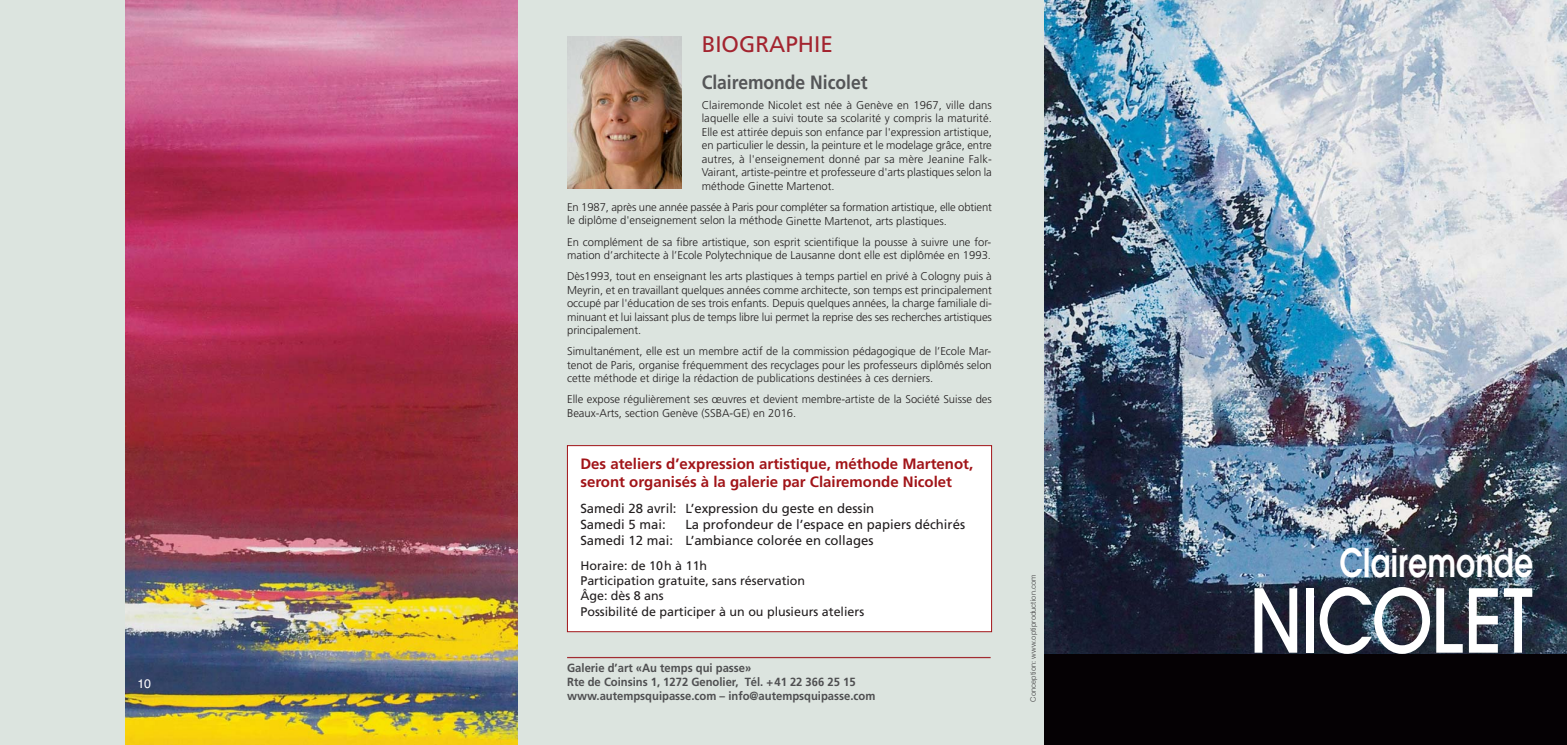
<style>
.page{position:relative;width:1567px;height:745px;background:#fff}
.page>*{position:absolute;margin:0;border:0;box-sizing:border-box;transform-origin:0 0}
.t1{font:500 87px "Avant Garde";letter-spacing:-.03em;color:#fff;scale:.83 1}
.t2{font:600 39px "Avant Garde";letter-spacing:.01em;color:#fff;scale:.77 1}
.t3{font:22.5px "Frutiger";color:#a3242f}
.t4{font:700 19.25px "Frutiger";color:#555658;scale:.91 1}
.t5{font:700 15px/18px "Frutiger";color:#a11418}
.t6{font:13.12px/15.8px "Frutiger";color:#231f20}
.t7{font:12.5px/15.1px "Frutiger";color:#231f20}
.t8{font:12.5px "Helvetica";color:#fff}
.t9{font:700 11.75px/13.8px "Frutiger";color:#4f4f51;scale:.95 1}
.t10{font:300 11.25px/13.5px "Frutiger";color:#231f20;text-align:justify}
.t11{font:300 7.5px "Helvetica Neue";letter-spacing:.015em;color:#3e3d3f}
</style>
<div class="page">
<div style="left:0;top:0;width:1043px;height:744px;background:#dce4df"></div>
<img style="left:1044px;top:0;width:522px;height:654px">
<img style="left:126px;top:0;width:391px;height:744px">
<img style="left:567px;top:36px;width:114px;height:153px">
<hr style="left:567px;top:656px;width:423px;height:1px;background:#a22c32">
<div style="left:1044px;top:654px;width:522px;height:90px;background:#050104"></div>
<div style="left:567px;top:445px;width:424px;height:186px;background:#fff"></div>
<div style="left:567px;top:445px;width:424px;height:186px;border:1px solid #a11418"></div>
<p class="t8" style="left:137px;top:678px;width:15px">10</p>
<p class="t3" style="left:701px;top:35px;width:133px">BIOGRAPHIE</p>
<p class="t4" style="left:701px;top:75px;width:184px">Clairemonde Nicolet</p>
<p class="t10" style="left:701px;top:99px;width:292px">Clairemonde Nicolet est née à Genève en 1967, ville dans laquelle elle a suivi toute sa scolarité y compris la maturité.<br>Elle est attirée depuis son enfance par l'expression artistique, en particulier le dessin, la peinture et le modelage grâce, entre autres, à l'enseignement donné par sa mère Jeanine Falk-Vairant, artiste-peintre et professeure d'arts plastiques selon la méthode Ginette Martenot.</p>
<p class="t10" style="left:567px;top:201px;width:426px">En 1987, après une année passée à Paris pour compléter sa formation artistique, elle obtient le diplôme d'enseignement selon la méthode Ginette Martenot, arts plastiques.</p>
<p class="t10" style="left:567px;top:235px;width:425px">En complément de sa fibre artistique, son esprit scientifique la pousse à suivre une for&shy;mation d’architecte à l’Ecole Polytechnique de Lausanne dont elle est diplômée en 1993.</p>
<p class="t10" style="left:567px;top:270px;width:426px">Dès1993, tout en enseignant les arts plastiques à temps partiel en privé à Cologny puis à Meyrin, et en travaillant quelques années comme architecte, son temps est principalement occupé par l'éducation de ses trois enfants. Depuis quelques années, la charge familiale di&shy;minuant et lui laissant plus de temps libre lui permet la reprise des ses recherches artistiques principalement.</p>
<p class="t10" style="left:567px;top:345px;width:426px">Simultanément, elle est un membre actif de la commission pédagogique de l’Ecole Mar&shy;tenot de Paris, organise fréquemment des recyclages pour les professeurs diplômés selon cette méthode et dirige la rédaction de publications destinées à ces derniers.</p>
<p class="t10" style="left:567px;top:393px;width:426px">Elle expose régulièrement ses œuvres et devient membre-artiste de la Société Suisse des<br>Beaux-Arts, section Genève (SSBA-GE) en 2016.</p>
<p class="t5" style="left:580px;top:456px;width:394px">Des ateliers d’expression artistique, méthode Martenot, seront organisés à la galerie par Clairemonde Nicolet</p>
<p class="t6" style="left:580px;top:501px;width:295px">Samedi 28 avril: L’expression du geste en dessin<br>Samedi 5 mai:</p>
<p class="t6" style="left:580px;top:517px;width:386px;text-indent:105px">La profondeur de l’espace en papiers déchirés<br>Samedi 12 mai: L’ambiance colorée en collages</p>
<p class="t7" style="left:580px;top:559px;width:285px">Horaire: de 10h à 11h<br>Participation gratuite, sans réservation<br>Âge: dès 8 ans<br>Possibilité de participer à un ou plusieurs ateliers</p>
<p class="t9" style="left:567px;top:661px;width:326px">Galerie d’art «Au temps qui passe»<br>Rte de Coinsins 1, 1272 Genolier, Tél. +41 22 366 25 15 www.autempsquipasse.com – info@autempsquipasse.com</p>
<p class="t11" style="left:1030px;top:701px;width:128px;rotate:-90deg">Conception: www.optiproduction.com</p>
<p class="t2" style="left:1339px;top:548px;width:253px">Clairemonde</p>
<p class="t1" style="left:1248px;top:588px;width:343px">NICOLET</p>
</div>
